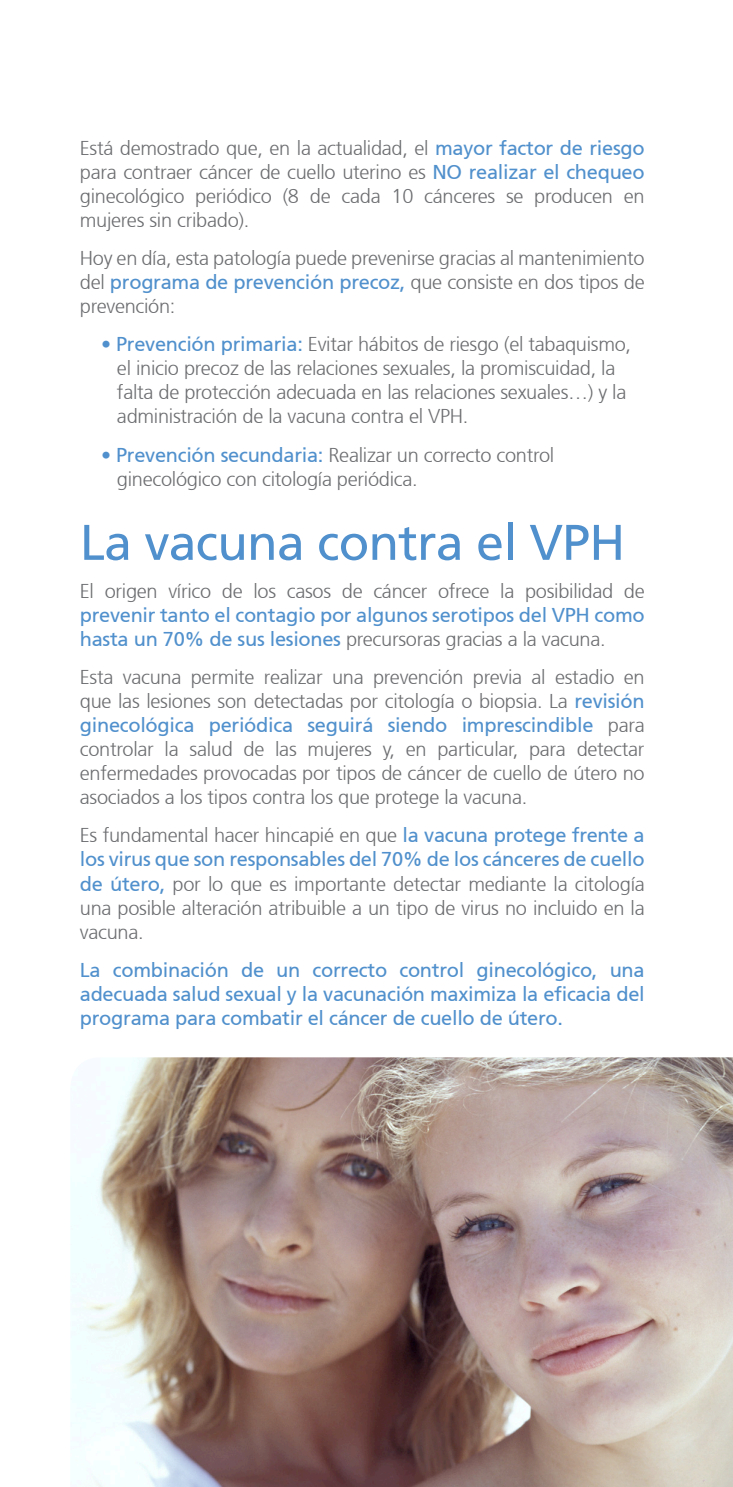
<style>
.page{position:relative;width:733px;height:1487px;background:#fff}
.page>*{position:absolute;margin:0;border:0;box-sizing:border-box;transform-origin:0 0}
.t1{font:50px "Frutiger 55 Roman";letter-spacing:-.015em;color:#5090cc}
.t2{font:300 20px/24px "Frutiger 45";letter-spacing:-.015em;color:#6c6d70;text-align:justify}
.t3{font:20px/24px "Frutiger 55 Roman";letter-spacing:-.015em;color:#5090cc;text-align:justify}
.s1{font-family:"Frutiger 55 Roman";font-weight:400;color:#5090cc}
.s2{font-family:"Frutiger 45";font-weight:300;color:#6c6d70}
.s3{color:#5090cc}
</style>
<div class="page">
<img style="left:71px;top:1057px;width:661px;height:429px">
<p class="t2" style="left:80px;top:136px;width:566px">Está demostrado que, en la actualidad, el <span class="s1">mayor factor de riesgo </span>para contraer cáncer de cuello uterino es <span class="s1">NO realizar el chequeo </span>ginecológico periódico (8 de cada 10 cánceres se producen en mujeres sin cribado).</p>
<p class="t2" style="left:80px;top:246px;width:566px">Hoy en día, esta patología puede prevenirse gracias al mantenimiento</p>
<p class="t3" style="left:80px;top:270px;width:566px"><span class="s2">del</span> programa de prevención precoz, <span class="s2">que consiste en dos tipos de</span></p>
<p class="t2" style="left:80px;top:294px;width:97px">prevención:</p>
<p class="t2" style="left:117px;top:333px;width:515px;text-align:left;text-indent:-16px"><span class="s3">•</span> <span class="s1">Prevención primaria:</span> Evitar hábitos de riesgo (el tabaquismo, el inicio precoz de las relaciones sexuales, la promiscuidad, la falta de protección adecuada en las relaciones sexuales…) y la administración de la vacuna contra el VPH.</p>
<p class="t2" style="left:117px;top:443px;width:438px;text-indent:-16px"><span class="s3">•</span> <span class="s1">Prevención secundaria:</span> Realizar un correcto control ginecológico con citología periódica.</p>
<h1 class="t1" style="left:80px;top:513px;width:546px">La vacuna contra el VPH</h1>
<p class="t2" style="left:80px;top:579px;width:566px">El origen vírico de los casos de cáncer ofrece la posibilidad de</p>
<p class="t3" style="left:80px;top:603px;width:566px">prevenir tanto el contagio por algunos serotipos del VPH como</p>
<p class="t2" style="left:80px;top:620px;width:566px;line-height:38.2px"><span class="s1">hasta un 70% de sus lesiones</span> precursoras gracias a la vacuna.<br>Esta vacuna permite realizar una prevención previa al estadio en</p>
<p class="t2" style="left:80px;top:689px;width:566px">que las lesiones son detectadas por citología o biopsia. La <span class="s1">revisión</span></p>
<p class="t3" style="left:80px;top:713px;width:566px">ginecológica periódica seguirá siendo imprescindible <span class="s2">para</span></p>
<p class="t2" style="left:80px;top:737px;width:566px">controlar la salud de las mujeres y, en particular, para detectar enfermedades provocadas por tipos de cáncer de cuello de útero no asociados a los tipos contra los que protege la vacuna.</p>
<p class="t2" style="left:80px;top:823px;width:566px">Es fundamental hacer hincapié en que <span class="s1">la vacuna protege frente a</span></p>
<p class="t3" style="left:80px;top:847px;width:566px">los virus que son responsables del 70% de los cánceres de cuello</p>
<p class="t2" style="left:80px;top:871px;width:566px"><span class="s1">de útero,</span> por lo que es importante detectar mediante la citología una posible alteración atribuible a un tipo de virus no incluido en la vacuna.</p>
<p class="t3" style="left:80px;top:957px;width:566px">La combinación de un correcto control ginecológico, una adecuada salud sexual y la vacunación maximiza la eficacia del programa para combatir el cáncer de cuello de útero.</p>
</div>
